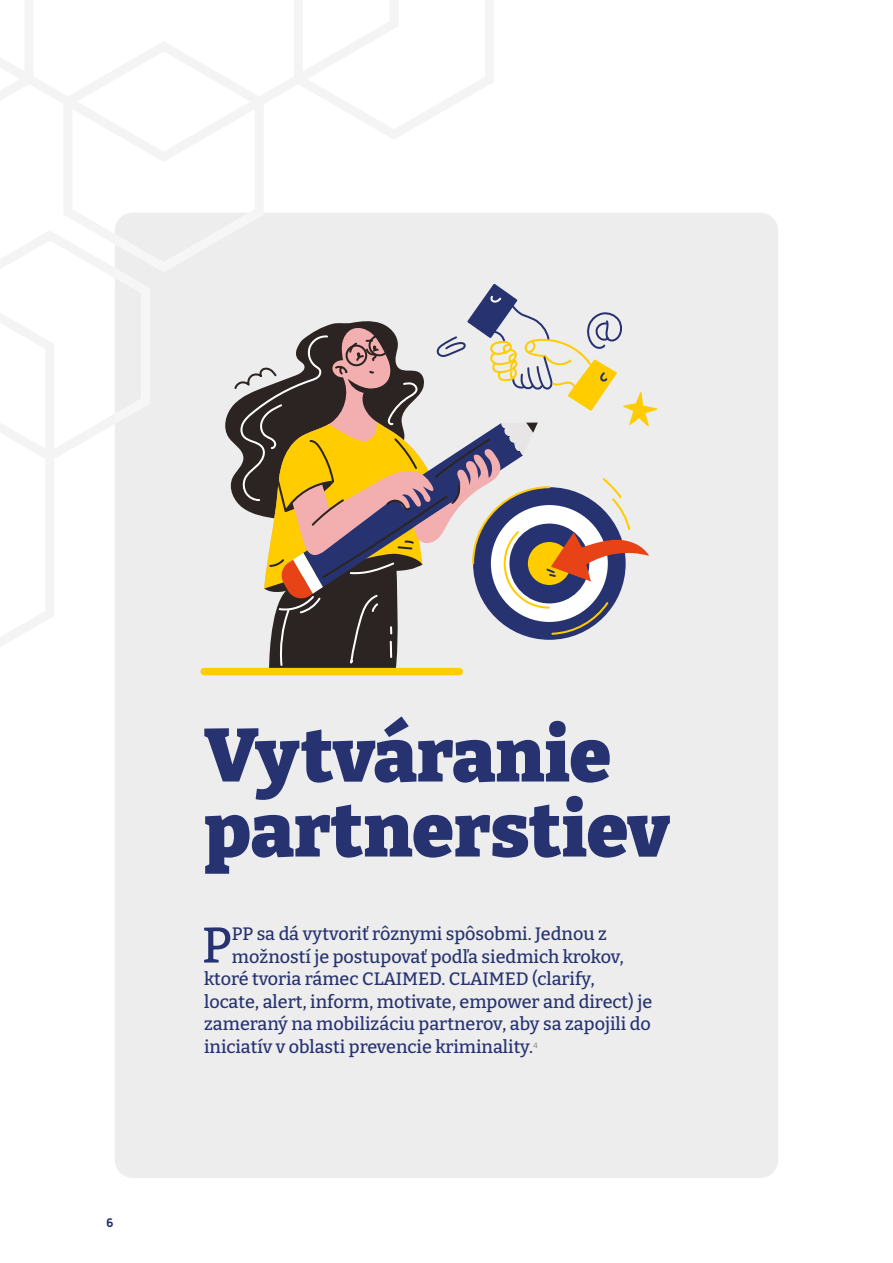
<style>
.page{position:relative;width:893px;height:1263px;background:#fff}
.page>*{position:absolute;margin:0;border:0;box-sizing:border-box;transform-origin:0 0}
.t1{font:900 75px/75px "Bitter";color:#273371}
.t2{font:500 50.1px "Bitter";color:#273371}
.t3{font:500 18px "Bitter";color:#273371}
.t4{font:800 12px "Manrope";color:#273371}
.t5{font:300 7.8px "Metropolis";color:#706f6f}
</style>
<div class="page">
<div style="left:115px;top:213px;width:663px;height:965px;background:#ededed;border-radius:18px"></div>
<svg style="left:222px;top:283px;width:435px;height:393px"></svg>
<div style="left:204px;top:668px;width:255px;height:7px;background:#fc0"></div>
<svg style="left:64px;top:167px;width:199px;height:46px"></svg>
<svg style="left:403px;top:0;width:91px;height:134px"></svg>
<svg style="left:0;top:0;width:403px;height:167px"></svg>
<svg style="left:0;top:203px;width:154px;height:444px"></svg>
<p class="t4" style="left:106px;top:1212px;width:9px">6</p>
<h1 class="t1" style="left:204px;top:716px;width:467px">Vytváranie partnerstiev</h1>
<h2 class="t2" style="left:202px;top:913px;width:32px">P</h2>
<p class="t3" style="left:232px;top:922px;width:376px">PP sa dá vytvoriť rôznymi spôsobmi. Jednou z</p>
<p class="t3" style="left:232px;top:945px;width:393px">možností je postupovať podľa siedmich krokov,</p>
<p class="t3" style="left:204px;top:967px;width:392px">ktoré tvoria rámec CLAIMED. CLAIMED (clarify,</p>
<p class="t3" style="left:204px;top:990px;width:450px">locate, alert, inform, motivate, empower and direct) je</p>
<p class="t3" style="left:204px;top:1012px;width:448px">zameraný na mobilizáciu partnerov, aby sa zapojili do</p>
<p class="t3" style="left:204px;top:1035px;width:331px">iniciatív v oblasti prevencie kriminality.</p>
<p class="t5" style="left:533px;top:1040px;width:6px">4</p>
</div>
